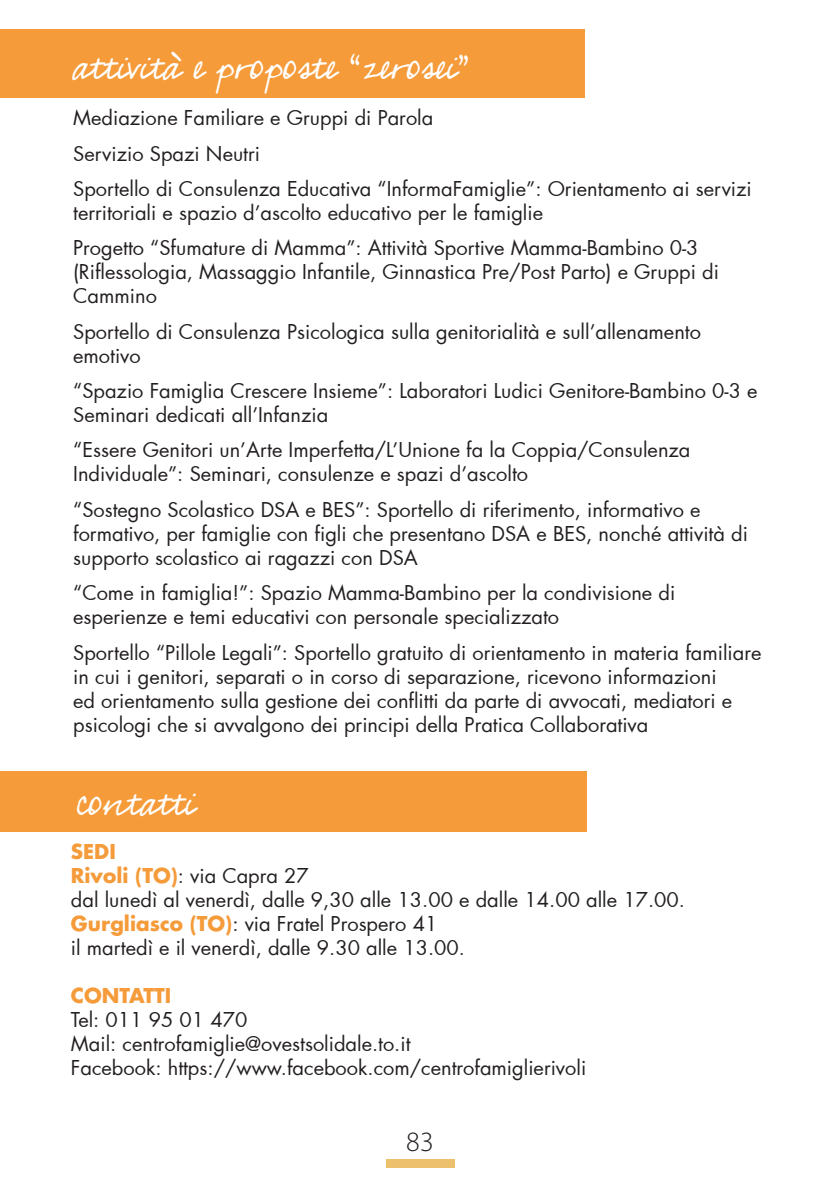
<style>
.page{position:relative;width:840px;height:1191px;background:#fff}
.page>*{position:absolute;margin:0;border:0;box-sizing:border-box;transform-origin:0 0}
.t1{font:38px "Milko";color:#fff}
.t2{font:300 28px "Myriad Pro";color:#231f20}
.t3{font:20px/24px "Futura";color:#231f20}
.t4{font:700 20px "Futura LT";color:#f59b3a}
.s1{font-family:"Futura LT";font-weight:700;color:#f59b3a}
</style>
<div class="page">
<div style="left:386px;top:1159px;width:68px;height:8px;background:#edc06d"></div>
<div style="left:0;top:29px;width:584px;height:68px;background:#f59b3a"></div>
<div style="left:0;top:771px;width:585px;height:60px;background:#f59b3a"></div>
<h1 class="t1" style="left:72px;top:39px;width:399px">attività e proposte “zerosei”</h1>
<p class="t3" style="left:73px;top:100px;width:679px;line-height:35.4px">Mediazione Familiare e Gruppi di Parola<br>Servizio Spazi Neutri<br>Sportello di Consulenza Educativa “InformaFamiglie”: Orientamento ai servizi</p>
<p class="t3" style="left:73px;top:195px;width:626px;line-height:35.4px">territoriali e spazio d’ascolto educativo per le famiglie<br>Progetto “Sfumature di Mamma”: Attività Sportive Mamma-Bambino 0-3</p>
<p class="t3" style="left:73px;top:260px;width:646px">(Riflessologia, Massaggio Infantile, Ginnastica Pre/Post Parto) e Gruppi di<br>Cammino</p>
<p class="t3" style="left:73px;top:319px;width:629px">Sportello di Consulenza Psicologica sulla genitorialità e sull’allenamento emotivo</p>
<p class="t3" style="left:73px;top:378px;width:685px">“Spazio Famiglia Crescere Insieme”: Laboratori Ludici Genitore-Bambino 0-3 e<br>Seminari dedicati all’Infanzia</p>
<p class="t3" style="left:73px;top:438px;width:618px">“Essere Genitori un’Arte Imperfetta/L’Unione fa la Coppia/Consulenza<br>Individuale”: Seminari, consulenze e spazi d’ascolto</p>
<p class="t3" style="left:73px;top:497px;width:675px">“Sostegno Scolastico DSA e BES”: Sportello di riferimento, informativo e formativo, per famiglie con figli che presentano DSA e BES, nonché attività di supporto scolastico ai ragazzi con DSA</p>
<p class="t3" style="left:73px;top:580px;width:603px">“Come in famiglia!”: Spazio Mamma-Bambino per la condivisione di esperienze e temi educativi con personale specializzato</p>
<p class="t3" style="left:73px;top:640px;width:689px">Sportello “Pillole Legali”: Sportello gratuito di orientamento in materia familiare in cui i genitori, separati o in corso di separazione, ricevono informazioni<br>ed orientamento sulla gestione dei conflitti da parte di avvocati, mediatori e psicologi che si avvalgono dei principi della Pratica Collaborativa</p>
<h1 class="t1" style="left:76px;top:775px;width:120px">contatti</h1>
<p class="t4" style="left:71px;top:838px;width:46px">SEDI</p>
<p class="t3" style="left:71px;top:863px;width:615px"><span class="s1">Rivoli (TO)</span>: via Capra 27<br>dal lunedì al venerdì, dalle 9,30 alle 13.00 e dalle 14.00 alle 17.00.<br><span class="s1">Gurgliasco (TO)</span>: via Fratel Prospero 41<br>il martedì e il venerdì, dalle 9.30 alle 13.00.</p>
<p class="t4" style="left:71px;top:982px;width:102px">CONTATTI</p>
<p class="t3" style="left:71px;top:1007px;width:516px">Tel: 011 95 01 470<br>Mail: centrofamiglie@ovestsolidale.to.it<br>Facebook: https://www.facebook.com/centrofamiglierivoli</p>
<h2 class="t2" style="left:406px;top:1126px;width:29px">83</h2>
</div>
